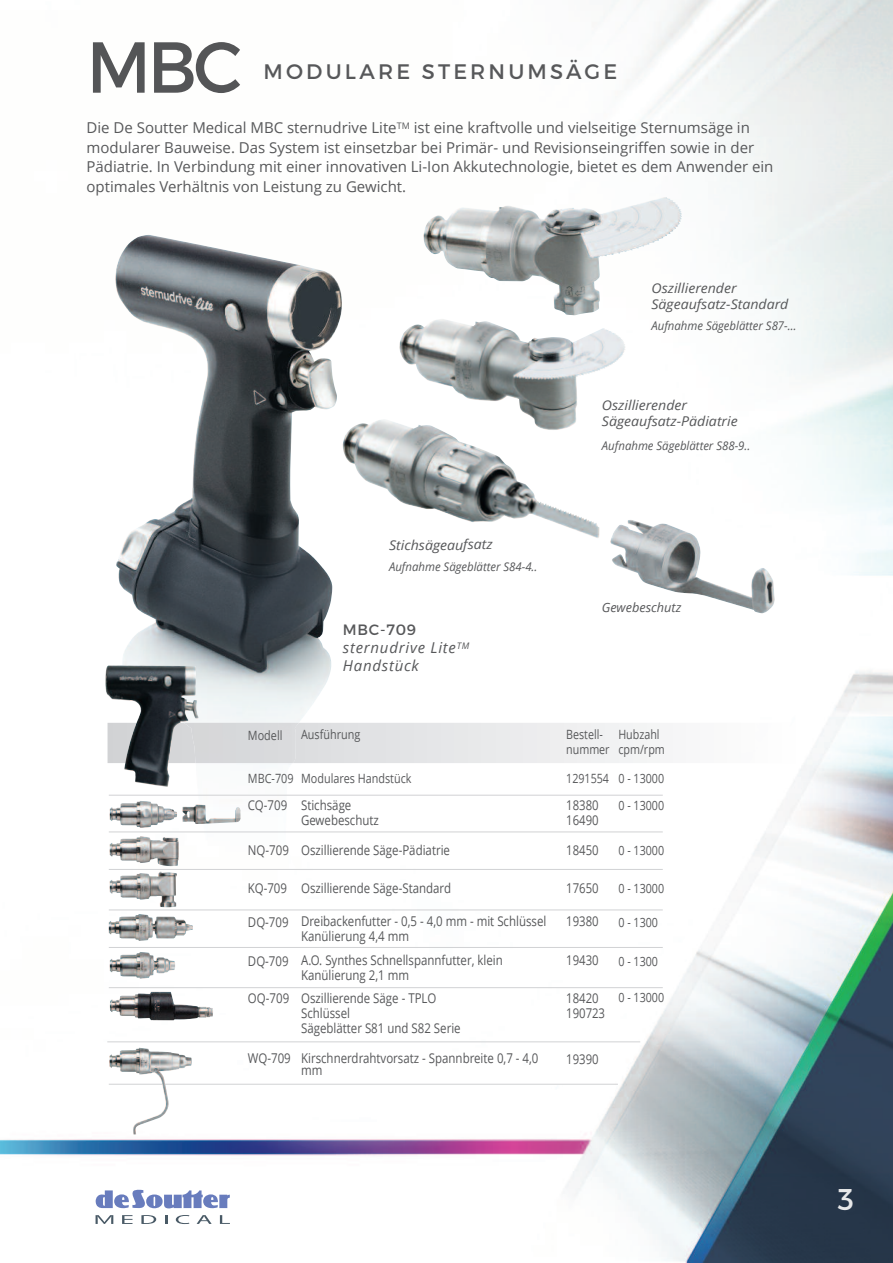
<style>
.page{position:relative;width:893px;height:1263px;background:#fff}
.page>*{position:absolute;margin:0;border:0;box-sizing:border-box;transform-origin:0 0}
.t1{font:72px "Montserrat";color:#545557}
.t2{font:30px "Montserrat";color:#e7e8e9}
.t3{font:21px "Montserrat";letter-spacing:.15em;color:#57585a}
.t4{font:15px/19.5px "Open Sans";color:#57585a}
.t5{font:italic 15px/18px "Open Sans";letter-spacing:.05em;color:#57585a}
.t6{font:15px "Montserrat";letter-spacing:.05em;color:#57585a}
.t7{font:13.5px/15px "Open Sans";color:#57585a;scale:.85 1}
.t8{font:italic 13.5px/15.8px "Open Sans";color:#57585a;scale:1.05 1}
.t9{font:13.5px/15px "Open Sans";color:#57585a;scale:.84 1}
.t10{font:12.75px/15px "Open Sans";color:#57585a;scale:.84 1}
.t11{font:12.75px "Open Sans";color:#57585a;scale:.85 1}
.t12{font:italic 12.75px "Open Sans";color:#57585a}
.t13{font:italic 12px "Open Sans";color:#57585a;scale:.95 1}
.s1{font-family:"Lucida Grande";font-style:normal}
.s2{font-family:"Lucida Grande"}
</style>
<div class="page">
<img style="left:0;top:0;width:893px;height:1263px">
<svg style="left:96px;top:1190px;width:134px;height:19px"></svg>
<svg style="left:141px;top:1215px;width:15px;height:9px"></svg>
<svg style="left:165px;top:1215px;width:2px;height:9px"></svg>
<svg style="left:176px;top:1215px;width:13px;height:9px"></svg>
<svg style="left:197px;top:1215px;width:15px;height:9px"></svg>
<svg style="left:220px;top:1215px;width:10px;height:9px"></svg>
<svg style="left:96px;top:1215px;width:17px;height:9px"></svg>
<svg style="left:122px;top:1215px;width:10px;height:9px"></svg>
<img style="left:115px;top:235px;width:227px;height:762px">
<img style="left:299px;top:723px;width:505px;height:40px">
<div style="left:199px;top:723px;width:100px;height:40px;background:#d7d9db"></div>
<hr style="left:109px;top:795px;width:554px;height:1px;background:#d1d2d4">
<hr style="left:109px;top:832px;width:554px;height:1px;background:#d1d2d4">
<hr style="left:109px;top:869px;width:554px;height:1px;background:#d1d2d4">
<hr style="left:109px;top:910px;width:554px;height:1px;background:#d1d2d4">
<hr style="left:109px;top:947px;width:554px;height:1px;background:#d1d2d4">
<hr style="left:109px;top:987px;width:554px;height:1px;background:#d1d2d4">
<hr style="left:107px;top:1041px;width:533px;height:1px;background:#d1d2d4">
<hr style="left:109px;top:1084px;width:509px;height:1px;background:#d1d2d4">
<img style="left:182px;top:804px;width:59px;height:20px">
<img style="left:110px;top:801px;width:67px;height:27px">
<img style="left:110px;top:836px;width:69px;height:30px">
<img style="left:110px;top:871px;width:67px;height:36px">
<img style="left:109px;top:914px;width:84px;height:27px">
<img style="left:110px;top:952px;width:65px;height:27px">
<img style="left:110px;top:992px;width:103px;height:28px">
<img style="left:109px;top:1048px;width:83px;height:86px">
<img style="left:105px;top:665px;width:94px;height:122px">
<img style="left:399px;top:319px;width:227px;height:111px">
<img style="left:343px;top:419px;width:256px;height:119px">
<img style="left:423px;top:197px;width:259px;height:118px">
<img style="left:610px;top:520px;width:165px;height:93px">
<h1 class="t1" style="left:87px;top:39px;width:157px">MBC</h1>
<h3 class="t3" style="left:264px;top:63px;width:355px">MODULARE STERNUMSÄGE</h3>
<p class="t4" style="left:87px;top:118px;width:688px">Die De Soutter Medical MBC sternudrive Lite<sup>TM</sup> ist eine kraftvolle und vielseitige Sternumsäge in modularer Bauweise. Das System ist einsetzbar bei Primär- und Revisionseingriffen sowie in der Pädiatrie. In Verbindung mit einer innovativen Li-Ion Akkutechnologie, bietet es dem Anwender ein optimales Verhältnis von Leistung zu Gewicht.</p>
<p class="t8" style="left:651px;top:280px;width:132px">Oszillierender<br>Sägeaufsatz-Standard</p>
<p class="t13" style="left:651px;top:317px;width:154px">Aufnahme Sägeblätter S87-…</p>
<p class="t8" style="left:602px;top:397px;width:131px">Oszillierender<br>Sägeaufsatz-Pädiatrie</p>
<p class="t13" style="left:602px;top:437px;width:158px">Aufnahme Sägeblätter S88-9..</p>
<p class="t8" style="left:389px;top:536px;width:100px">Stichsägeaufsatz</p>
<p class="t13" style="left:389px;top:558px;width:158px">Aufnahme Sägeblätter S84-4..</p>
<p class="t6" style="left:343px;top:624px;width:75px">MBC-709</p>
<p class="t5" style="left:343px;top:638px;width:128px">sternudrive Lite<sup>TM<br></sup>Handstu<span class="s1">̈</span>ck</p>
<p class="t12" style="left:602px;top:598px;width:81px">Gewebeschutz</p>
<p class="t11" style="left:301px;top:726px;width:71px">Ausfu<span class="s2">̈</span>hrung</p>
<p class="t11" style="left:301px;top:770px;width:131px">Modulares Handstu<span class="s2">̈</span>ck</p>
<p class="t7" style="left:301px;top:798px;width:93px">Stichsäge<br>Gewebeschutz</p>
<p class="t7" style="left:301px;top:842px;width:177px">Oszillierende Säge-Pädiatrie</p>
<p class="t7" style="left:301px;top:880px;width:178px">Oszillierende Säge-Standard</p>
<p class="t7" style="left:301px;top:913px;width:290px">Dreibackenfutter - 0,5 - 4,0 mm - mit Schlüssel<br>Kanülierung 4,4 mm</p>
<p class="t7" style="left:301px;top:952px;width:239px">A.O. Synthes Schnellspannfutter, klein<br>Kanülierung 2,1 mm</p>
<p class="t7" style="left:301px;top:990px;width:189px">Oszillierende Säge - TPLO<br>Schlüssel<br>Sägeblätter S81 und S82 Serie</p>
<p class="t7" style="left:301px;top:1052px;width:281px;line-height:12px">Kirschnerdrahtvorsatz - Spannbreite 0,7 - 4,0 mm</p>
<p class="t11" style="left:248px;top:726px;width:42px">Modell</p>
<p class="t11" style="left:248px;top:769px;width:55px">MBC-709</p>
<p class="t7" style="left:248px;top:797px;width:48px">CQ-709</p>
<p class="t7" style="left:248px;top:842px;width:50px">NQ-709</p>
<p class="t7" style="left:248px;top:880px;width:48px">KQ-709</p>
<p class="t7" style="left:248px;top:914px;width:49px">DQ-709</p>
<p class="t7" style="left:248px;top:953px;width:49px">DQ-709</p>
<p class="t7" style="left:248px;top:990px;width:50px">OQ-709</p>
<p class="t7" style="left:248px;top:1050px;width:52px">WQ-709</p>
<p class="t10" style="left:566px;top:726px;width:53px">Bestell&shy;nummer</p>
<p class="t10" style="left:566px;top:771px;width:53px">1291554</p>
<p class="t9" style="left:566px;top:797px;width:40px">18380<br>16490</p>
<p class="t9" style="left:566px;top:842px;width:40px">18450</p>
<p class="t9" style="left:566px;top:880px;width:40px">17650</p>
<p class="t9" style="left:566px;top:914px;width:40px">19380</p>
<p class="t9" style="left:566px;top:952px;width:40px">19430</p>
<p class="t9" style="left:566px;top:990px;width:48px">18420<br>190723</p>
<p class="t9" style="left:566px;top:1051px;width:40px">19390</p>
<p class="t10" style="left:618px;top:726px;width:57px">Hubzahl cpm/rpm</p>
<p class="t10" style="left:618px;top:765px;width:56px;line-height:27px">0 - 13000<br>0 - 13000</p>
<p class="t10" style="left:618px;top:842px;width:56px">0 - 13000</p>
<p class="t10" style="left:618px;top:881px;width:56px">0 - 13000</p>
<p class="t10" style="left:618px;top:914px;width:49px">0 - 1300</p>
<p class="t10" style="left:618px;top:953px;width:49px">0 - 1300</p>
<p class="t10" style="left:618px;top:989px;width:56px">0 - 13000</p>
<h2 class="t2" style="left:838px;top:1187px;width:18px">3</h2>
</div>
